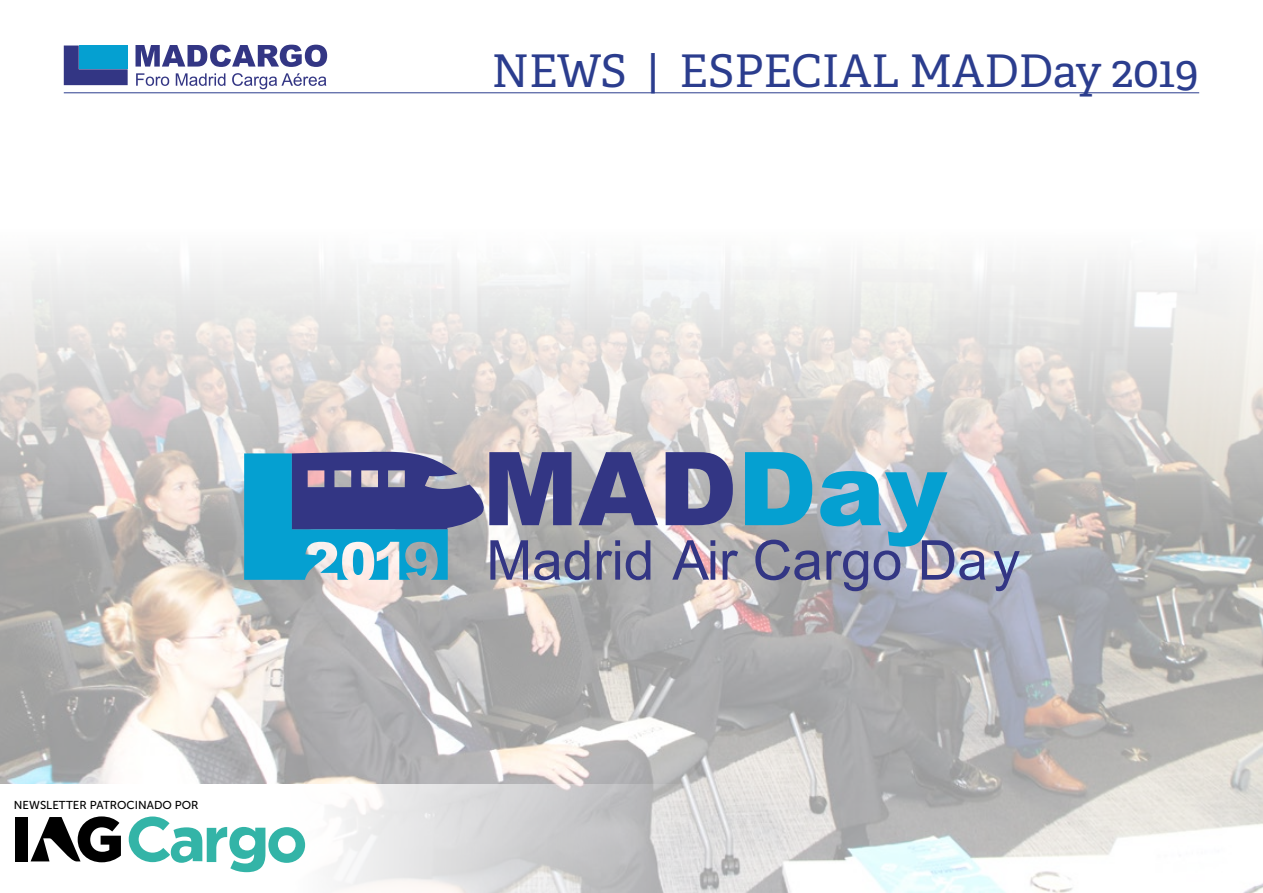
<style>
.page{position:relative;width:1263px;height:893px;background:#fff}
.page>*{position:absolute;margin:0;border:0;box-sizing:border-box;transform-origin:0 0}
.t1{font:900 102px "Arial";color:#333684}
.t2{font:55.05px "Arial";color:#333684}
.t3{font:45px "Adelle PE";color:#2b3d8e}
.t4{font:11.4px "Museo Sans 500";color:#000}
.s1{color:#05a0d1}
</style>
<div class="page">
<img style="left:0;top:44px;width:1263px;height:845px">
<hr style="left:64px;top:92px;width:1135px;height:1px;background:#2b3d8e">
<svg style="left:0;top:784px;width:1261px;height:109px"></svg>
<svg style="left:244px;top:452px;width:245px;height:128px;background:#4d82b0"></svg>
<svg style="left:14px;top:816px;width:291px;height:69px"></svg>
<p class="t4" style="left:14px;top:799px;width:186px">NEWSLETTER PATROCINADO POR</p>
<h3 class="t3" style="left:492px;top:38px;width:709px">NEWS | ESPECIAL MADDay 2019</h3>
<h1 class="t1" style="left:482px;top:415px;width:466px">MAD<span class="s1">Day</span></h1>
<h2 class="t2" style="left:486px;top:522px;width:535px">Madrid Air Cargo Day</h2>
</div>
